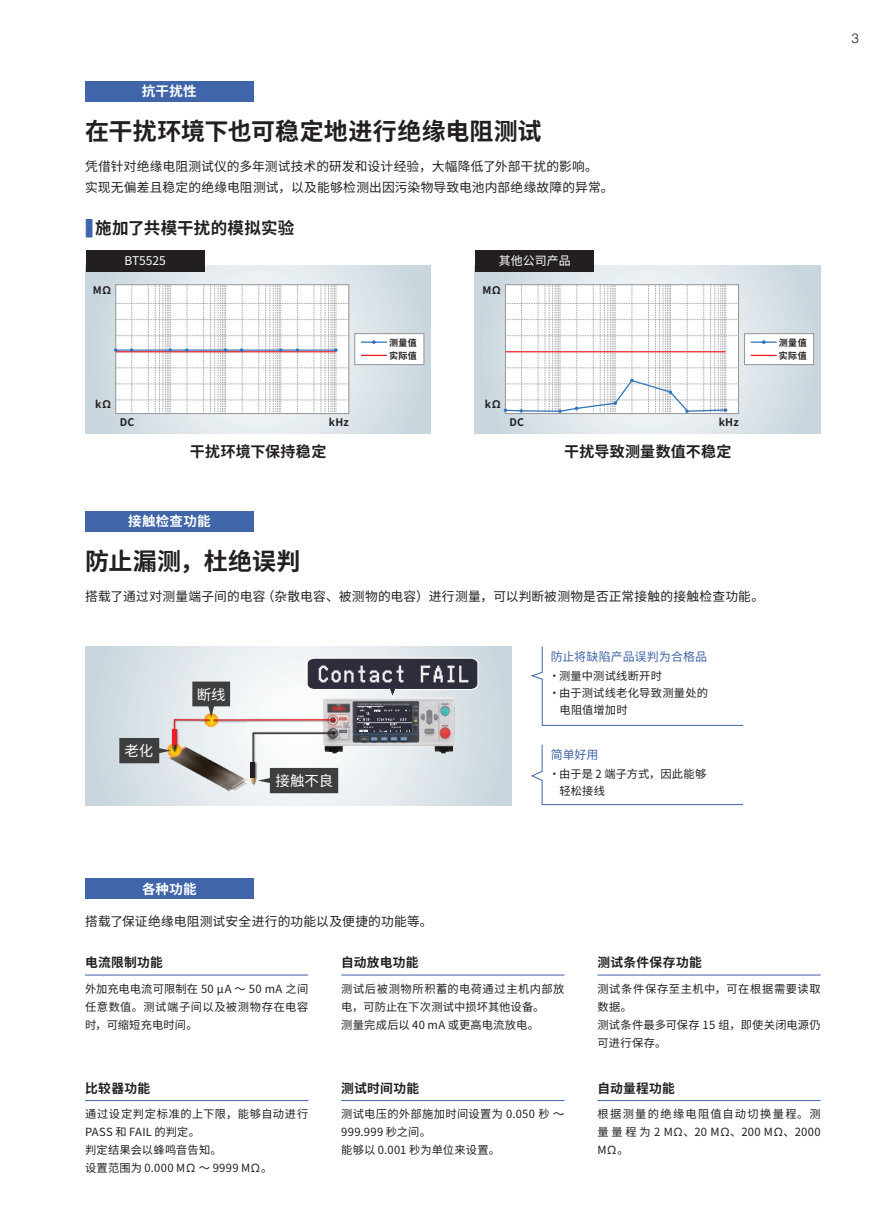
<style>
.page{position:relative;width:893px;height:1212px;background:#fff}
.page>*{position:absolute;margin:0;border:0;box-sizing:border-box;transform-origin:0 0}
.t1{font:700 24px "Source Han Sans CN";letter-spacing:.01em;color:#231f20}
.t2{font:700 16.5px "Source Han Sans CN";letter-spacing:.015em;color:#231f20}
.t3{font:700 15px "Source Han Sans CN";letter-spacing:.02em;color:#231f20}
.t4{font:14.4px "Source Han Sans CN";color:#fff}
.t5{font:700 13.5px "Source Han Sans CN";letter-spacing:.02em;color:#fff}
.t6{font:300 13.5px "Helvetica";color:#231f20}
.t7{font:12.75px "Source Han Sans CN";letter-spacing:.015em;color:#231f20}
.t8{font:700 12.75px "Source Han Sans CN";letter-spacing:.02em;color:#231f20}
.t9{font:12px "Source Han Sans CN";letter-spacing:.005em;color:#4065a9}
.t10{font:12px "Source Han Sans CN";color:#fff}
.t11{font:11.25px/18px "Source Han Sans CN";letter-spacing:.025em;color:#231f20}
.t12{font:11.25px/18px "Source Han Sans CN";letter-spacing:.055em;color:#231f20}
.t13{font:11.25px "Source Han Sans CN";letter-spacing:.005em;color:#231f20}
.t14{font:700 10.5px "Source Han Sans CN";letter-spacing:.015em;color:#231f20}
.t15{font:700 9px "Source Han Sans CN";letter-spacing:.04em;color:#231f20}
.s1{font-size:23.1px;color:#4065a9}
</style>
<div class="page">
<svg style="left:85px;top:265px;width:346px;height:168px;background:#d5dee4"></svg>
<svg style="left:475px;top:265px;width:346px;height:168px;background:#d6dfe5"></svg>
<div style="left:85px;top:878px;width:169px;height:21px;background:#4065a9"></div>
<div style="left:85px;top:81px;width:169px;height:21px;background:#4065a9"></div>
<svg style="left:85px;top:646px;width:427px;height:159px"></svg>
<div style="left:85px;top:511px;width:169px;height:21px;background:#4065a9"></div>
<img style="left:168px;top:747px;width:79px;height:43px">
<img style="left:323px;top:700px;width:132px;height:53px">
<img style="left:357px;top:707px;width:54px;height:24px">
<img style="left:249px;top:731px;width:2px;height:56px">
<img style="left:230px;top:718px;width:107px;height:5px">
<hr style="left:213px;top:719px;width:121px;height:1px;background:#ee1d23">
<svg style="left:119px;top:681px;width:111px;height:82px;background:#b6b5b4"></svg>
<svg style="left:251px;top:731px;width:87px;height:62px"></svg>
<svg style="left:306px;top:657px;width:173px;height:43px;background:#7b7c85"></svg>
<svg style="left:531px;top:646px;width:213px;height:80px"></svg>
<svg style="left:531px;top:744px;width:213px;height:61px"></svg>
<div style="left:86px;top:250px;width:119px;height:21px;background:#231f20"></div>
<div style="left:475px;top:250px;width:119px;height:21px;background:#231f20"></div>
<hr style="left:597px;top:1100px;width:224px;height:1px;background:#4065a9">
<hr style="left:341px;top:1100px;width:223px;height:1px;background:#4065a9">
<hr style="left:85px;top:975px;width:223px;height:1px;background:#4065a9">
<hr style="left:85px;top:1100px;width:223px;height:1px;background:#4065a9">
<hr style="left:341px;top:975px;width:223px;height:1px;background:#4065a9">
<hr style="left:597px;top:975px;width:224px;height:1px;background:#4065a9">
<svg style="left:114px;top:284px;width:235px;height:130px"></svg>
<div style="left:355px;top:333px;width:69px;height:32px;background:#fff;border:1px solid #939598"></div>
<hr style="left:361px;top:341px;width:25px;height:2px;background:#3073ba">
<svg style="left:361px;top:355px;width:25px;height:1px"></svg>
<div style="left:744px;top:333px;width:70px;height:32px;background:#fff;border:1px solid #939598"></div>
<hr style="left:751px;top:341px;width:25px;height:2px;background:#3073ba">
<svg style="left:751px;top:355px;width:25px;height:1px"></svg>
<svg style="left:504px;top:284px;width:235px;height:130px"></svg>
<p class="t5" style="left:142px;top:84px;width:56px">抗干扰性</p>
<p class="t1" style="left:85px;top:118px;width:458px">在干扰环境下也可稳定地进行绝缘电阻测试</p>
<p class="t7" style="left:85px;top:159px;width:514px">凭借针对绝缘电阻测试仪的多年测试技术的研发和设计经验，大幅降低了外部干扰的影响。</p>
<p class="t7" style="left:85px;top:180px;width:530px">实现无偏差且稳定的绝缘电阻测试，以及能够检测出因污染物导致电池内部绝缘故障的异常。</p>
<p class="t2" style="left:85px;top:219px;width:211px"><span class="s1">■</span> 施加了共模干扰的模拟实验</p>
<p class="t10" style="left:124px;top:254px;width:43px">BT5525</p>
<p class="t10" style="left:499px;top:254px;width:73px">其他公司产品</p>
<p class="t14" style="left:93px;top:284px;width:21px">MΩ</p>
<p class="t14" style="left:482px;top:284px;width:21px">MΩ</p>
<p class="t15" style="left:389px;top:337px;width:29px">测量值</p>
<p class="t15" style="left:389px;top:351px;width:29px">实际值</p>
<p class="t14" style="left:95px;top:398px;width:18px">kΩ</p>
<p class="t14" style="left:485px;top:398px;width:18px">kΩ</p>
<p class="t14" style="left:329px;top:417px;width:22px">kHz</p>
<p class="t14" style="left:719px;top:417px;width:22px">kHz</p>
<p class="t3" style="left:564px;top:443px;width:169px">干扰导致测量数值不稳定</p>
<p class="t14" style="left:120px;top:417px;width:16px">DC</p>
<p class="t14" style="left:509px;top:417px;width:16px">DC</p>
<p class="t3" style="left:190px;top:443px;width:138px">干扰环境下保持稳定</p>
<p class="t5" style="left:128px;top:514px;width:84px">接触检查功能</p>
<p class="t1" style="left:85px;top:547px;width:217px">防止漏测，杜绝误判</p>
<p class="t7" style="left:85px;top:589px;width:681px">搭载了通过对测量端子间的电容（杂散电容、被测物的电容）进行测量，可以判断被测物是否正常接触的接触检查功能。</p>
<p class="t4" style="left:125px;top:742px;width:30px">老化</p>
<p class="t4" style="left:197px;top:686px;width:30px">断线</p>
<p class="t4" style="left:276px;top:772px;width:59px">接触不良</p>
<p class="t9" style="left:551px;top:649px;width:158px">防止将缺陷产品误判为合格品</p>
<p class="t11" style="left:549px;top:667px;width:115px">・测量中测试线断开时</p>
<p class="t11" style="left:549px;top:684px;width:161px">・由于测试线老化导致测量处的</p>
<p class="t11" style="left:560px;top:701px;width:70px">电阻值增加时</p>
<p class="t9" style="left:551px;top:747px;width:49px">简单好用</p>
<p class="t11" style="left:549px;top:765px;width:159px">・由于是 2 端子方式，因此能够</p>
<p class="t11" style="left:560px;top:782px;width:47px">轻松接线</p>
<p class="t15" style="left:779px;top:337px;width:29px">测量值</p>
<p class="t15" style="left:779px;top:351px;width:29px">实际值</p>
<p class="t6" style="left:851px;top:29px;width:9px">3</p>
<p class="t5" style="left:142px;top:881px;width:56px">各种功能</p>
<p class="t7" style="left:85px;top:914px;width:349px">搭载了保证绝缘电阻测试安全进行的功能以及便捷的功能等。</p>
<p class="t8" style="left:85px;top:955px;width:79px">电流限制功能</p>
<p class="t11" style="left:85px;top:980px;width:225px;text-align:justify">外加充电电流可限制在 50 µA 〜 50 mA 之间任意数值。测试端子间以及被测物存在电容时，可缩短充电时间。</p>
<p class="t8" style="left:85px;top:1081px;width:67px">比较器功能</p>
<p class="t11" style="left:85px;top:1105px;width:225px">通过设定判定标准的上下限，能够自动进行<br>PASS 和 FAIL 的判定。</p>
<p class="t11" style="left:85px;top:1141px;width:138px">判定结果会以蜂鸣音告知。</p>
<p class="t11" style="left:85px;top:1159px;width:189px">设置范围为 0.000 MΩ 〜 9999 MΩ。</p>
<p class="t8" style="left:341px;top:955px;width:79px">自动放电功能</p>
<p class="t11" style="left:341px;top:980px;width:225px">测试后被测物所积蓄的电荷通过主机内部放电，可防止在下次测试中损坏其他设备。</p>
<p class="t11" style="left:341px;top:1016px;width:199px">测量完成后以 40 mA 或更高电流放电。</p>
<p class="t8" style="left:341px;top:1081px;width:79px">测试时间功能</p>
<p class="t11" style="left:341px;top:1105px;width:225px">测试电压的外部施加时间设置为 0.050 秒 〜<br>999.999 秒之间。</p>
<p class="t13" style="left:341px;top:1144px;width:160px">能够以 0.001 秒为单位来设置。</p>
<p class="t8" style="left:597px;top:955px;width:106px">测试条件保存功能</p>
<p class="t12" style="left:597px;top:980px;width:225px">测试条件保存至主机中，可在根据需要读取数据。</p>
<p class="t11" style="left:597px;top:1016px;width:225px">测试条件最多可保存 15 组，即使关闭电源仍可进行保存。</p>
<p class="t8" style="left:597px;top:1081px;width:79px">自动量程功能</p>
<p class="t11" style="left:597px;top:1105px;width:225px;text-align:justify">根据测量的绝缘电阻值自动切换量程。测量量程为 2 MΩ、20 MΩ、200 MΩ、2000<br>MΩ。</p>
</div>
